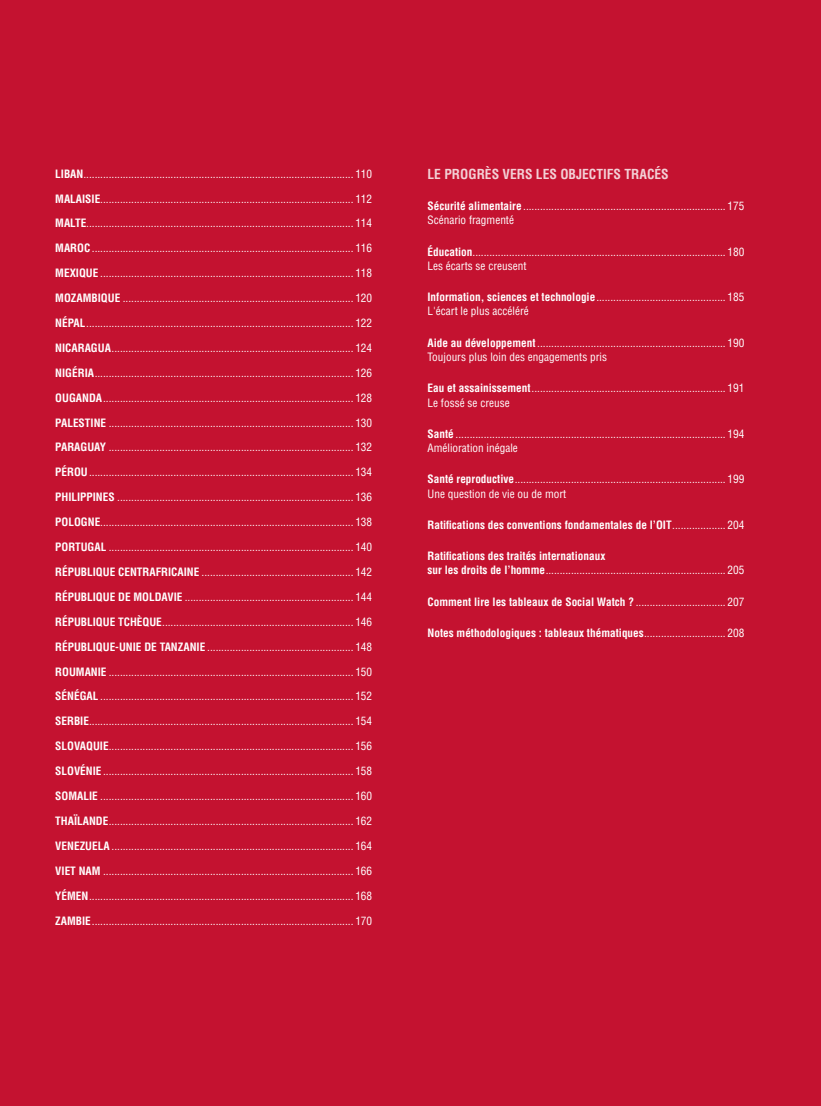
<style>
.page{position:relative;width:821px;height:1106px;background:#c41230}
.page>*{position:absolute;margin:0;border:0;box-sizing:border-box;transform-origin:0 0}
.t1{font:700 condensed 13.5px "Helvetica";color:#f3d0d6}
.t2{font:condensed 11.25px/14.2px "Helvetica";color:#fff}
.t3{font:700 condensed 11.25px "Helvetica";color:#fff}
.s1{font-weight:700}
.s2{font-weight:400}
</style>
<div class="page">
<p class="t2" style="left:55px;top:166px;width:318px"><span class="s1">LIBAN</span>................................................................................................ 110</p>
<p class="t2" style="left:55px;top:191px;width:318px"><span class="s1">MALAISIE</span>.......................................................................................... 112</p>
<p class="t2" style="left:55px;top:216px;width:318px"><span class="s1">MALTE</span>............................................................................................... 114</p>
<p class="t2" style="left:55px;top:241px;width:318px"><span class="s1">MAROC</span>............................................................................................. 116</p>
<p class="t2" style="left:55px;top:266px;width:318px"><span class="s1">MEXIQUE</span> .......................................................................................... 118</p>
<p class="t2" style="left:55px;top:291px;width:318px"><span class="s1">MOZAMBIQUE</span> .................................................................................. 120</p>
<p class="t2" style="left:55px;top:315px;width:318px"><span class="s1">NÉPAL</span>............................................................................................... 122</p>
<p class="t2" style="left:55px;top:340px;width:318px"><span class="s1">NICARAGUA</span>...................................................................................... 124</p>
<p class="t2" style="left:55px;top:365px;width:318px"><span class="s1">NIGÉRIA</span>............................................................................................ 126</p>
<p class="t2" style="left:55px;top:390px;width:318px"><span class="s1">OUGANDA</span>......................................................................................... 128</p>
<p class="t2" style="left:55px;top:415px;width:318px"><span class="s1">PALESTINE</span> ....................................................................................... 130</p>
<p class="t2" style="left:55px;top:440px;width:318px"><span class="s1">PARAGUAY</span> ....................................................................................... 132</p>
<p class="t2" style="left:55px;top:465px;width:318px"><span class="s1">PÉROU</span>.............................................................................................. 134</p>
<p class="t2" style="left:55px;top:490px;width:318px"><span class="s1">PHILIPPINES</span> .................................................................................... 136</p>
<p class="t2" style="left:55px;top:515px;width:318px"><span class="s1">POLOGNE</span>.......................................................................................... 138</p>
<p class="t2" style="left:55px;top:539px;width:318px"><span class="s1">PORTUGAL</span> ....................................................................................... 140</p>
<p class="t2" style="left:55px;top:564px;width:318px"><span class="s1">RÉPUBLIQUE CENTRAFRICAINE</span> ...................................................... 142</p>
<p class="t2" style="left:55px;top:589px;width:318px"><span class="s1">RÉPUBLIQUE DE MOLDAVIE</span> ............................................................ 144</p>
<p class="t2" style="left:55px;top:614px;width:318px"><span class="s1">RÉPUBLIQUE TCHÈQUE</span>.................................................................... 146</p>
<p class="t3" style="left:55px;top:639px;width:135px">République-Unie de Tanzanie</p>
<p class="t2" style="left:207px;top:639px;width:166px">.................................................... 148</p>
<p class="t2" style="left:55px;top:664px;width:318px"><span class="s1">ROUMANIE</span> ....................................................................................... 150</p>
<p class="t2" style="left:55px;top:689px;width:318px"><span class="s1">SÉNÉGAL</span> .......................................................................................... 152</p>
<p class="t2" style="left:55px;top:714px;width:318px"><span class="s1">SERBIE</span>.............................................................................................. 154</p>
<p class="t2" style="left:55px;top:738px;width:318px"><span class="s1">SLOVAQUIE</span>....................................................................................... 156</p>
<p class="t2" style="left:55px;top:763px;width:318px"><span class="s1">SLOVÉNIE</span> ......................................................................................... 158</p>
<p class="t2" style="left:55px;top:788px;width:318px"><span class="s1">SOMALIE</span> .......................................................................................... 160</p>
<p class="t2" style="left:55px;top:813px;width:318px"><span class="s1">THAÏLANDE</span>....................................................................................... 162</p>
<p class="t2" style="left:55px;top:838px;width:318px"><span class="s1">VENEZUELA</span> ...................................................................................... 164</p>
<p class="t2" style="left:55px;top:863px;width:318px"><span class="s1">VIET NAM</span> ......................................................................................... 166</p>
<p class="t2" style="left:55px;top:888px;width:318px"><span class="s1">YÉMEN</span>.............................................................................................. 168</p>
<p class="t2" style="left:55px;top:913px;width:318px"><span class="s1">ZAMBIE</span>............................................................................................. 170</p>
<p class="t1" style="left:427px;top:166px;width:243px">LE PROGRÈS VERS LES OBJECTIFS TRACÉS</p>
<p class="t2" style="left:427px;top:199px;width:318px"><span class="s1">Sécurité alimentaire</span> ........................................................................ 175<br>Scénario fragmenté</p>
<p class="t2" style="left:427px;top:244px;width:318px"><span class="s1">Éducation</span>.......................................................................................... 180<br>Les écarts se creusent</p>
<p class="t2" style="left:427px;top:290px;width:318px"><span class="s1">Information, sciences et technologie</span>.............................................. 185<br>L'écart le plus accéléré</p>
<p class="t2" style="left:427px;top:335px;width:318px"><span class="s1">Aide au développement</span>................................................................... 190<br>Toujours plus loin des engagements pris</p>
<p class="t2" style="left:427px;top:381px;width:318px"><span class="s1">Eau et assainissement</span>..................................................................... 191<br>Le fossé se creuse</p>
<p class="t2" style="left:427px;top:426px;width:318px"><span class="s1">Santé</span> ................................................................................................ 194<br>Amélioration inégale</p>
<p class="t2" style="left:427px;top:472px;width:318px"><span class="s1">Santé reproductive</span>........................................................................... 199<br>Une question de vie ou de mort</p>
<p class="t3" style="left:427px;top:518px;width:318px">Ratifications des conventions fondamentales de l’OIT<span class="s2">................... 204</span></p>
<p class="t2" style="left:427px;top:548px;width:318px"><span class="s1">Ratifications des traités internationaux<br>sur les droits de l’homme</span>................................................................ 205</p>
<p class="t3" style="left:427px;top:594px;width:318px">Comment lire les tableaux de Social Watch ? <span class="s2">................................ 207</span></p>
<p class="t3" style="left:427px;top:626px;width:318px">Notes méthodologiques : tableaux thématiques<span class="s2">............................. 208</span></p>
</div>
